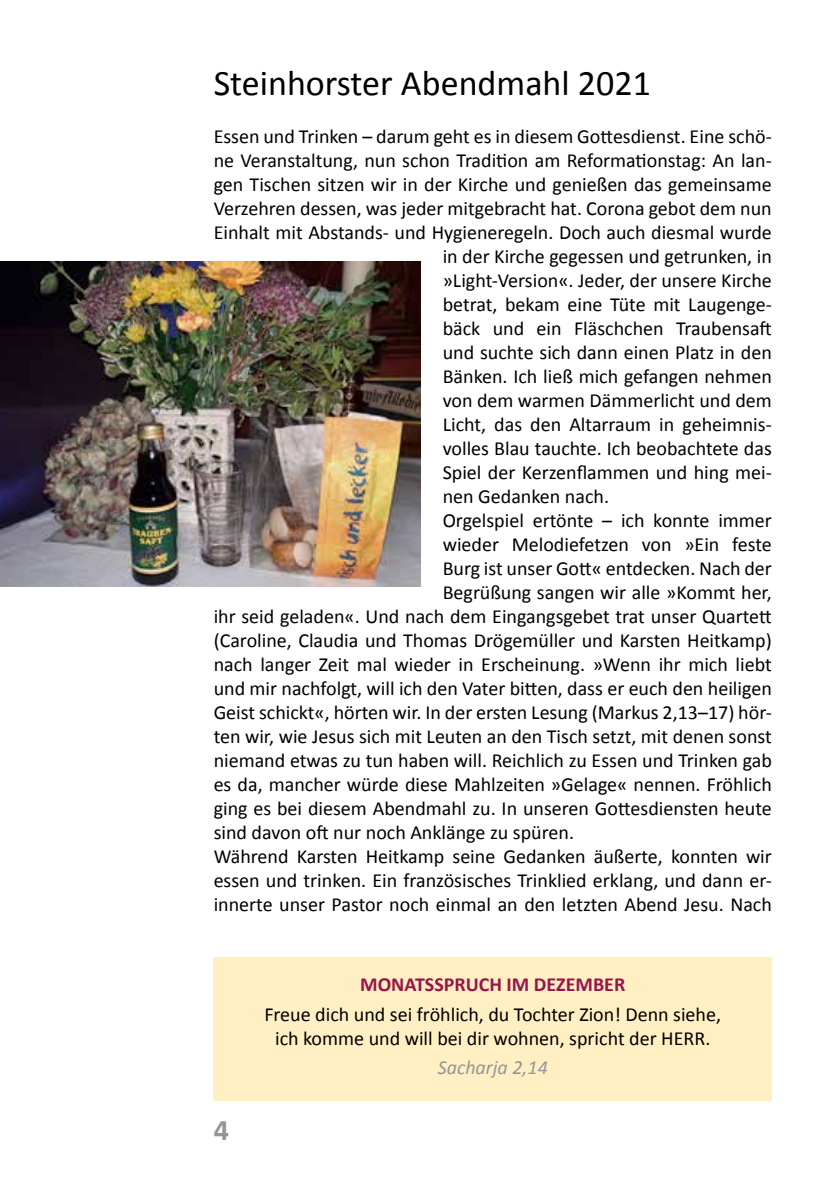
<style>
.page{position:relative;width:840px;height:1191px;background:#fff}
.page>*{position:absolute;margin:0;border:0;box-sizing:border-box;transform-origin:0 0}
.t1{font:36px "Calibri";color:#000}
.t2{font:700 30px "Calibri";color:#939598}
.t3{font:20px/24px "Calibri";color:#000;text-align:center}
.t4{font:700 20px "Calibri";color:#971549}
.t5{font:italic 20px "Calibri";color:#939598}
</style>
<div class="page">
<div style="left:213px;top:957px;width:558px;height:143px;background:#ffefc3"></div>
<img style="left:0;top:261px;width:420px;height:326px">
<h1 class="t1" style="left:213px;top:60px;width:438px">Steinhorster Abendmahl 2021</h1>
<p class="t3" style="left:213px;top:124px;width:559px">Essen und Trinken – darum geht es in diesem Gottesdienst. Eine schö-</p>
<p class="t3" style="left:213px;top:148px;width:559px">ne Veranstaltung, nun schon Tradition am Reformationstag: An lan-</p>
<p class="t3" style="left:213px;top:172px;width:559px">gen Tischen sitzen wir in der Kirche und genießen das gemeinsame</p>
<p class="t3" style="left:213px;top:196px;width:559px">Verzehren dessen, was jeder mitgebracht hat. Corona gebot dem nun</p>
<p class="t3" style="left:213px;top:220px;width:559px">Einhalt mit Abstands- und Hygieneregeln. Doch auch diesmal wurde</p>
<p class="t3" style="left:442px;top:244px;width:330px">in der Kirche gegessen und getrunken, in</p>
<p class="t3" style="left:442px;top:268px;width:330px">»Light-Version«. Jeder, der unsere Kirche</p>
<p class="t3" style="left:442px;top:292px;width:330px">betrat, bekam eine Tüte mit Laugenge-</p>
<p class="t3" style="left:442px;top:316px;width:330px">bäck und ein Fläschchen Traubensaft</p>
<p class="t3" style="left:442px;top:340px;width:330px">und suchte sich dann einen Platz in den</p>
<p class="t3" style="left:442px;top:364px;width:330px">Bänken. Ich ließ mich gefangen nehmen</p>
<p class="t3" style="left:442px;top:388px;width:330px">von dem warmen Dämmerlicht und dem</p>
<p class="t3" style="left:442px;top:412px;width:330px">Licht, das den Altarraum in geheimnis-</p>
<p class="t3" style="left:442px;top:436px;width:330px">volles Blau tauchte. Ich beobachtete das</p>
<p class="t3" style="left:442px;top:460px;width:330px">Spiel der Kerzenflammen und hing mei-</p>
<p class="t3" style="left:442px;top:484px;width:168px">nen Gedanken nach.</p>
<p class="t3" style="left:442px;top:508px;width:330px">Orgelspiel ertönte – ich konnte immer</p>
<p class="t3" style="left:442px;top:532px;width:330px">wieder Melodiefetzen von »Ein feste</p>
<p class="t3" style="left:442px;top:556px;width:330px">Burg ist unser Gott« entdecken. Nach der</p>
<p class="t3" style="left:442px;top:580px;width:330px">Begrüßung sangen wir alle »Kommt her,</p>
<p class="t3" style="left:213px;top:604px;width:559px">ihr seid geladen«. Und nach dem Eingangsgebet trat unser Quartett</p>
<p class="t3" style="left:213px;top:628px;width:559px">(Caroline, Claudia und Thomas Drögemüller und Karsten Heitkamp)</p>
<p class="t3" style="left:213px;top:652px;width:559px">nach langer Zeit mal wieder in Erscheinung. »Wenn ihr mich liebt</p>
<p class="t3" style="left:213px;top:676px;width:559px">und mir nachfolgt, will ich den Vater bitten, dass er euch den heiligen</p>
<p class="t3" style="left:213px;top:700px;width:559px">Geist schickt«, hörten wir. In der ersten Lesung (Markus 2,13–17) hör-</p>
<p class="t3" style="left:213px;top:724px;width:559px">ten wir, wie Jesus sich mit Leuten an den Tisch setzt, mit denen sonst</p>
<p class="t3" style="left:213px;top:748px;width:559px">niemand etwas zu tun haben will. Reichlich zu Essen und Trinken gab</p>
<p class="t3" style="left:213px;top:772px;width:559px">es da, mancher würde diese Mahlzeiten »Gelage« nennen. Fröhlich</p>
<p class="t3" style="left:213px;top:796px;width:559px">ging es bei diesem Abendmahl zu. In unseren Gottesdiensten heute</p>
<p class="t3" style="left:213px;top:820px;width:362px">sind davon oft nur noch Anklänge zu spüren.</p>
<p class="t3" style="left:213px;top:844px;width:559px">Während Karsten Heitkamp seine Gedanken äußerte, konnten wir</p>
<p class="t3" style="left:213px;top:868px;width:559px">essen und trinken. Ein französisches Trinklied erklang, und dann er-</p>
<p class="t3" style="left:213px;top:892px;width:559px">innerte unser Pastor noch einmal an den letzten Abend Jesu. Nach</p>
<h2 class="t2" style="left:213px;top:1110px;width:17px">4</h2>
<p class="t4" style="left:360px;top:971px;width:266px">MONATSSPRUCH IM DEZEMBER</p>
<p class="t3" style="left:264px;top:1002px;width:458px">Freue dich und sei fröhlich, du Tochter Zion! Denn siehe, ich komme und will bei dir wohnen, spricht der HERR.</p>
<p class="t5" style="left:437px;top:1054px;width:112px">Sacharja 2,14</p>
</div>
